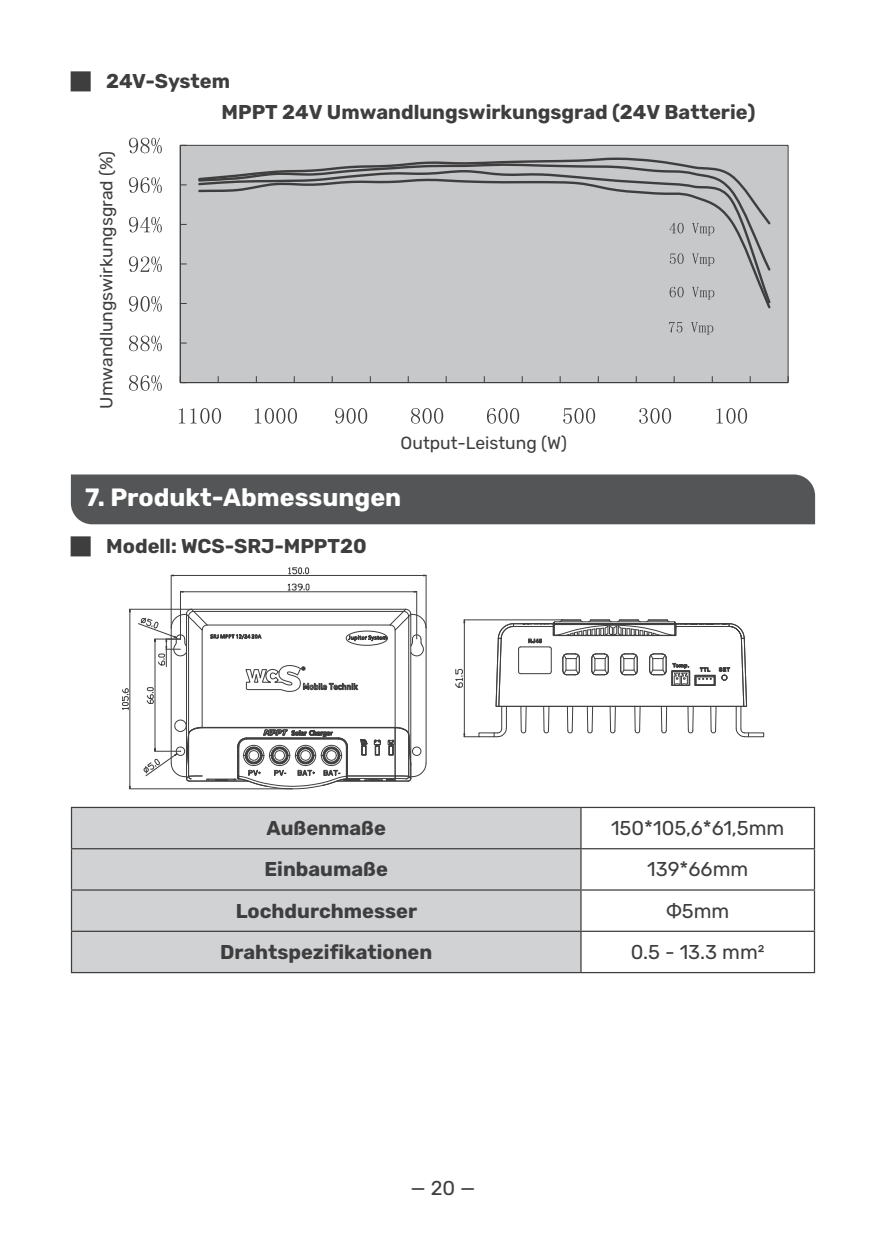
<style>
.page{position:relative;width:886px;height:1241px;background:#fff}
.page>*{position:absolute;margin:0;border:0;box-sizing:border-box;transform-origin:0 0}
.标_1-不提{font:700 25px "Rubik";color:#fff}
.表头{font:700 20px "Rubik";color:#3e3e3f}
.表居中{font:20px "Rubik";color:#3e3e3f}
.t1{font:17.5px "Rubik";color:#3e3e3f}
.s1{font-family:"Source Han Sans SC"}
.s2{font-family:"Arial"}
</style>
<div class="page">
<div style="left:71px;top:474px;width:744px;height:50px;background:#545557"></div>
<div style="left:180px;top:145px;width:608px;height:237px;background:#c7c8ca"></div>
<hr style="left:180px;top:145px;width:1px;height:237px;background:#3e3e3f">
<hr style="left:180px;top:382px;width:608px;height:1px;background:#3e3e3f">
<svg style="left:669px;top:235px;width:102px;height:38px"></svg>
<svg style="left:129px;top:375px;width:33px;height:16px"></svg>
<svg style="left:129px;top:335px;width:33px;height:16px"></svg>
<svg style="left:129px;top:296px;width:33px;height:15px"></svg>
<svg style="left:129px;top:256px;width:33px;height:16px"></svg>
<svg style="left:129px;top:217px;width:33px;height:15px"></svg>
<svg style="left:129px;top:177px;width:33px;height:16px"></svg>
<svg style="left:129px;top:138px;width:33px;height:15px"></svg>
<svg style="left:179px;top:408px;width:42px;height:15px"></svg>
<svg style="left:255px;top:408px;width:42px;height:15px"></svg>
<svg style="left:335px;top:408px;width:32px;height:15px"></svg>
<svg style="left:411px;top:408px;width:32px;height:15px"></svg>
<svg style="left:487px;top:408px;width:32px;height:15px"></svg>
<svg style="left:563px;top:408px;width:32px;height:15px"></svg>
<svg style="left:639px;top:408px;width:32px;height:15px"></svg>
<svg style="left:716px;top:408px;width:31px;height:15px"></svg>
<svg style="left:198px;top:157px;width:573px;height:78px"></svg>
<svg style="left:670px;top:253px;width:44px;height:13px"></svg>
<svg style="left:670px;top:287px;width:44px;height:12px"></svg>
<svg style="left:669px;top:322px;width:13px;height:10px"></svg>
<svg style="left:691px;top:322px;width:22px;height:12px"></svg>
<div style="left:748px;top:732px;width:16px;height:5px;border:1px solid #3e3e3f"></div>
<div style="left:479px;top:732px;width:15px;height:5px;border:1px solid #3e3e3f"></div>
<svg style="left:494px;top:619px;width:255px;height:118px"></svg>
<hr style="left:464px;top:619px;width:98px;height:1px;background:#3e3e3f">
<hr style="left:464px;top:622px;width:1px;height:111px;background:#3e3e3f">
<svg style="left:463px;top:733px;width:16px;height:4px"></svg>
<svg style="left:455px;top:668px;width:8px;height:19px"></svg>
<hr style="left:426px;top:628px;width:1px;height:135px;background:#3e3e3f">
<hr style="left:180px;top:591px;width:1px;height:48px;background:#3e3e3f">
<hr style="left:416px;top:591px;width:1px;height:48px;background:#3e3e3f">
<hr style="left:183px;top:591px;width:231px;height:1px;background:#3e3e3f">
<svg style="left:287px;top:583px;width:22px;height:7px"></svg>
<hr style="left:171px;top:575px;width:1px;height:52px;background:#3e3e3f">
<hr style="left:426px;top:575px;width:1px;height:52px;background:#3e3e3f">
<hr style="left:174px;top:575px;width:249px;height:1px;background:#3e3e3f">
<svg style="left:288px;top:567px;width:21px;height:7px"></svg>
<hr style="left:130px;top:608px;width:61px;height:1px;background:#3e3e3f">
<hr style="left:130px;top:788px;width:162px;height:1px;background:#3e3e3f">
<hr style="left:129px;top:611px;width:1px;height:175px;background:#3e3e3f">
<svg style="left:122px;top:688px;width:7px;height:22px"></svg>
<svg style="left:138px;top:608px;width:288px;height:181px"></svg>
<div style="left:72px;top:808px;width:508px;height:163px;background:#d1d2d4"></div>
<hr style="left:814px;top:808px;width:1px;height:40px;background:#3e3e3f">
<hr style="left:814px;top:849px;width:1px;height:40px;background:#3e3e3f">
<hr style="left:581px;top:889px;width:234px;height:1px;background:#3e3e3f">
<hr style="left:814px;top:890px;width:1px;height:40px;background:#3e3e3f">
<hr style="left:581px;top:930px;width:234px;height:1px;background:#3e3e3f">
<hr style="left:814px;top:931px;width:1px;height:40px;background:#3e3e3f">
<hr style="left:581px;top:971px;width:234px;height:2px;background:#3e3e3f">
<hr style="left:71px;top:806px;width:510px;height:2px;background:#3e3e3f">
<hr style="left:581px;top:806px;width:234px;height:2px;background:#3e3e3f">
<hr style="left:71px;top:848px;width:510px;height:1px;background:#3e3e3f">
<hr style="left:581px;top:848px;width:234px;height:1px;background:#3e3e3f">
<hr style="left:71px;top:808px;width:1px;height:40px;background:#3e3e3f">
<hr style="left:580px;top:808px;width:1px;height:40px;background:#3e3e3f">
<hr style="left:71px;top:849px;width:1px;height:40px;background:#3e3e3f">
<hr style="left:580px;top:849px;width:1px;height:40px;background:#3e3e3f">
<hr style="left:71px;top:889px;width:510px;height:1px;background:#3e3e3f">
<hr style="left:71px;top:890px;width:1px;height:40px;background:#3e3e3f">
<hr style="left:580px;top:890px;width:1px;height:40px;background:#3e3e3f">
<hr style="left:71px;top:930px;width:510px;height:1px;background:#3e3e3f">
<hr style="left:71px;top:931px;width:1px;height:40px;background:#3e3e3f">
<hr style="left:580px;top:931px;width:1px;height:40px;background:#3e3e3f">
<hr style="left:71px;top:971px;width:510px;height:2px;background:#3e3e3f">
<p class="表头" style="left:71px;top:69px;width:161px"><span class="s1">█</span> 24V-System</p>
<p class="表头" style="left:222px;top:100px;width:535px">MPPT 24V Umwandlungswirkungsgrad (24V Batterie)</p>
<p class="t1" style="left:96px;top:408px;width:259px;rotate:-90deg">Umwandlungswirkungsgrad (%)</p>
<p class="t1" style="left:401px;top:433px;width:168px">Output-Leistung (W)</p>
<p class="标_1-不提" style="left:85px;top:482px;width:318px">7. Produkt-Abmessungen</p>
<p class="表头" style="left:71px;top:534px;width:297px"><span class="s1">█</span> Modell: WCS-SRJ-MPPT20</p>
<p class="表头" style="left:267px;top:816px;width:121px">Außenmaße</p>
<p class="表居中" style="left:611px;top:816px;width:175px">150*105,6*61,5mm</p>
<p class="表头" style="left:264px;top:857px;width:125px">Einbaumaße</p>
<p class="表居中" style="left:647px;top:858px;width:103px">139*66mm</p>
<p class="表头" style="left:236px;top:898px;width:183px">Lochdurchmesser</p>
<p class="表居中" style="left:666px;top:899px;width:65px"><span class="s2">Φ</span>5mm</p>
<p class="表头" style="left:220px;top:940px;width:214px">Drahtspezifikationen</p>
<p class="表居中" style="left:631px;top:940px;width:135px">0.5 - 13.3 mm2</p>
<p class="表居中" style="left:411px;top:1176px;width:66px">— 20 —</p>
</div>
